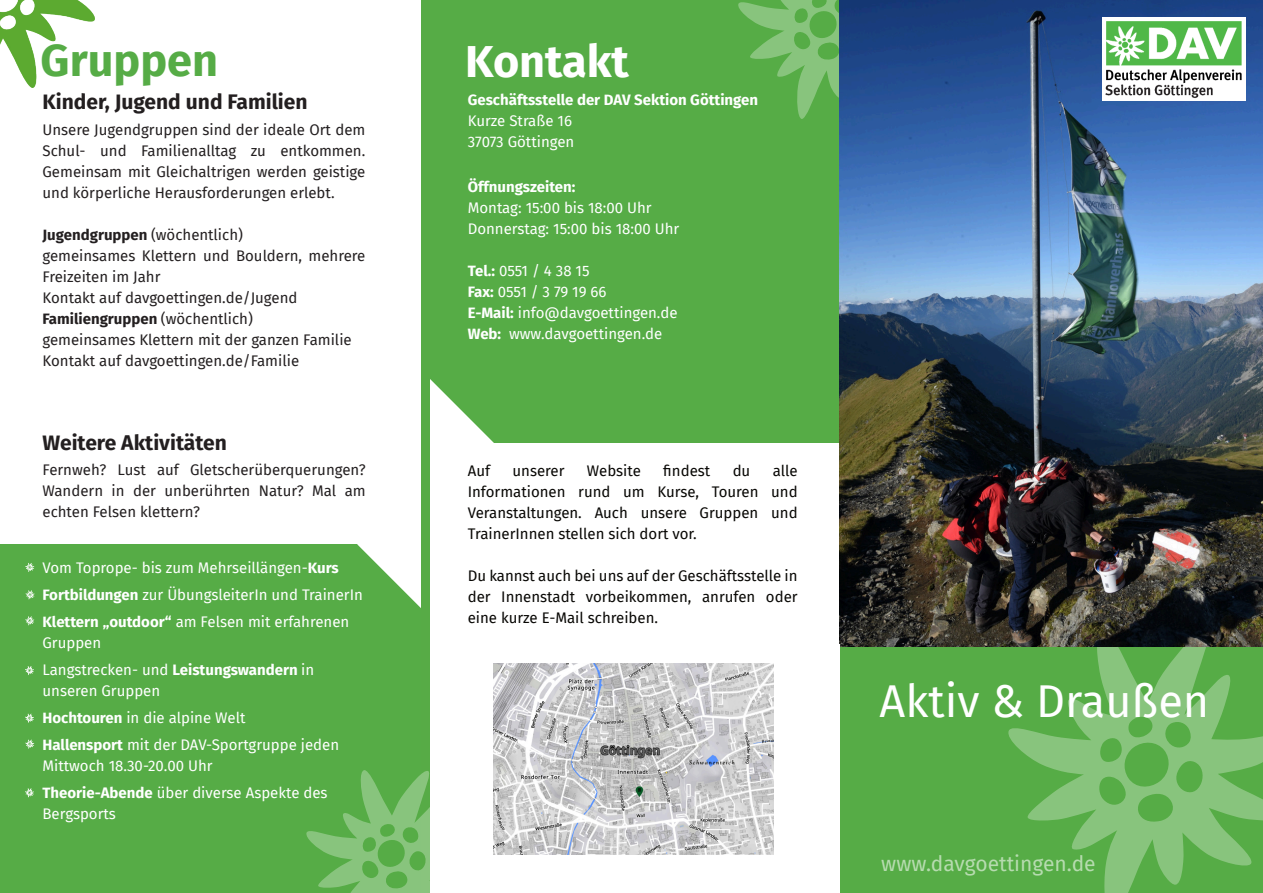
<style>
.page{position:relative;width:1263px;height:893px;background:#fff}
.page>*{position:absolute;margin:0;border:0;box-sizing:border-box;transform-origin:0 0}
.t1{font:45px "Fira Sans";color:#fff}
.t2{font:700 45px "Fira Sans";color:#fff}
.t3{font:700 45px "Fira Sans";color:#56ac46}
.t4{font:700 21px "Fira Sans";color:#231f20}
.t5{font:21px "Fira Sans";color:rgb(255 255 255/.58)}
.t6{font:15px/27px "Fira Sans";color:#fff}
.t7{font:15px/21px "Fira Sans";color:#231f20;text-align:justify}
.t8{font:15px/21px "Fira Sans";color:#080704;text-align:justify}
.t9{font:700 15px "Fira Sans";color:#fff}
.s1{font-weight:700}
</style>
<div class="page">
<img style="left:0;top:0;width:95px;height:87px">
<div style="left:425px;top:0;width:415px;height:442px;background:#56ac46"></div>
<div style="left:0;top:544px;width:425px;height:349px;background:#56ac46"></div>
<svg style="left:25px;top:739px;width:9px;height:10px"></svg>
<svg style="left:25px;top:713px;width:9px;height:10px"></svg>
<svg style="left:25px;top:666px;width:9px;height:9px"></svg>
<svg style="left:25px;top:788px;width:9px;height:9px"></svg>
<svg style="left:25px;top:616px;width:9px;height:9px"></svg>
<svg style="left:25px;top:563px;width:9px;height:9px"></svg>
<svg style="left:26px;top:590px;width:9px;height:10px"></svg>
<div style="left:838px;top:645px;width:425px;height:248px;background:#56ac46"></div>
<svg style="left:357px;top:379px;width:138px;height:239px"></svg>
<svg style="left:1008px;top:646px;width:255px;height:247px"></svg>
<img style="left:493px;top:663px;width:281px;height:192px">
<div style="left:421px;top:0;width:8px;height:893px;background:#57ab46"></div>
<svg style="left:306px;top:770px;width:124px;height:123px"></svg>
<svg style="left:738px;top:0;width:102px;height:119px"></svg>
<img style="left:840px;top:0;width:423px;height:646px">
<img style="left:1103px;top:17px;width:143px;height:83px">
<div style="left:820px;top:644px;width:20px;height:249px;background:#fff"></div>
<h1 class="t3" style="left:41px;top:34px;width:179px">Gruppen</h1>
<h2 class="t4" style="left:43px;top:90px;width:267px">Kinder, Jugend und Familien</h2>
<p class="t7" style="left:43px;top:119px;width:324px">Unsere Jugendgruppen sind der ideale Ort dem Schul- und Familienalltag zu entkommen.<br>Gemeinsam mit Gleichaltrigen werden geistige und körperliche Herausforderungen erlebt.</p>
<p class="t7" style="left:43px;top:224px;width:324px;text-align:left"><span class="s1">Jugendgruppen</span> (wöchentlich)<br>gemeinsames Klettern und Bouldern, mehrere Freizeiten im Jahr<br>Kontakt auf davgoettingen.de/Jugend <span class="s1">Familiengruppen</span> (wöchentlich)<br>gemeinsames Klettern mit der ganzen Familie Kontakt auf davgoettingen.de/Familie</p>
<h2 class="t4" style="left:43px;top:430px;width:186px">Weitere Aktivitäten</h2>
<p class="t7" style="left:43px;top:460px;width:325px">Fernweh? Lust auf Gletscherüberquerungen?<br>Wandern in der unberührten Natur? Mal am echten Felsen klettern?</p>
<p class="t6" style="left:42px;top:554px;width:322px">Vom Toprope- bis zum Mehrseillängen-<span class="s1">Kurs<br>Fortbildungen</span> zur ÜbungsleiterIn und TrainerIn<br><span class="s1">Klettern „outdoor“</span> am Felsen mit erfahrenen</p>
<p class="t6" style="left:42px;top:629px;width:273px">Gruppen<br>Langstrecken- und <span class="s1">Leistungswandern</span> in</p>
<p class="t6" style="left:42px;top:677px;width:298px">unseren Gruppen<br><span class="s1">Hochtouren</span> in die alpine Welt<br><span class="s1">Hallensport</span> mit der DAV-Sportgruppe jeden</p>
<p class="t6" style="left:42px;top:752px;width:287px">Mittwoch 18.30-20.00 Uhr<br><span class="s1">Theorie-Abende</span> über diverse Aspekte des</p>
<p class="t6" style="left:42px;top:800px;width:75px">Bergsports</p>
<h1 class="t2" style="left:465px;top:35px;width:165px">Kontakt</h1>
<p class="t9" style="left:468px;top:91px;width:292px">Geschäftsstelle der DAV Sektion Göttingen</p>
<p class="t6" style="left:468px;top:110px;width:108px;line-height:21px">Kurze Straße 16<br>37073 Göttingen</p>
<p class="t9" style="left:468px;top:178px;width:109px">Öffnungszeiten:</p>
<p class="t6" style="left:468px;top:197px;width:213px;line-height:21px">Montag: 15:00 bis 18:00 Uhr<br>Donnerstag: 15:00 bis 18:00 Uhr</p>
<p class="t6" style="left:468px;top:260px;width:211px;line-height:21px"><span class="s1">Tel.:</span> 0551 / 4 38 15<br><span class="s1">Fax:</span> 0551 / 3 79 19 66<br><span class="s1">E-Mail:</span> info@davgoettingen.de<br><span class="s1">Web:</span> www.davgoettingen.de</p>
<p class="t8" style="left:468px;top:460px;width:24px">Auf</p>
<p class="t8" style="left:512px;top:460px;width:54px">unserer</p>
<p class="t8" style="left:587px;top:460px;width:55px">Website</p>
<p class="t8" style="left:663px;top:460px;width:48px">findest</p>
<p class="t8" style="left:733px;top:460px;width:19px">du</p>
<p class="t8" style="left:468px;top:460px;width:331px;text-indent:305px">alle Informationen rund um Kurse, Touren und Veranstaltungen. Auch unsere Gruppen und TrainerInnen stellen sich dort vor.</p>
<p class="t8" style="left:468px;top:565px;width:331px">Du kannst auch bei uns auf der Geschäftsstelle in der Innenstadt vorbeikommen, anrufen oder eine kurze E-Mail schreiben.</p>
<h1 class="t1" style="left:879px;top:675px;width:331px">Aktiv &amp; Draußen</h1>
<h2 class="t5" style="left:881px;top:852px;width:216px">www.davgoettingen.de</h2>
</div>
